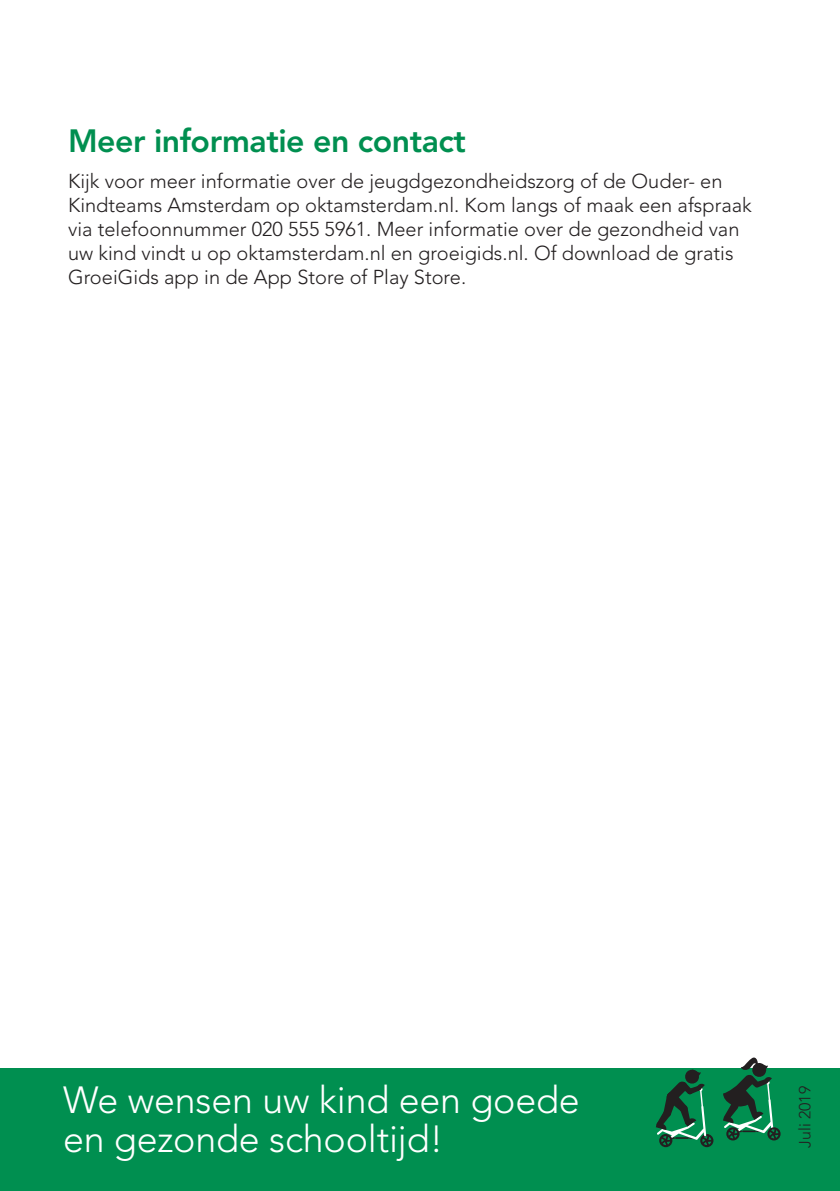
<style>
.page{position:relative;width:840px;height:1191px;background:#fff}
.page>*{position:absolute;margin:0;border:0;box-sizing:border-box;transform-origin:0 0}
.Tussenkopje_klein{font:300 37.6px/39.2px "Avenir";letter-spacing:-.005em;color:#fff}
.Tussenkopje{font:800 32px "Avenir";letter-spacing:-.015em;color:#008f50}
.plat{font:300 20px/24px "Avenir";color:#231f20}
.plat-2{font:300 16px "Avenir";color:#231f20}
</style>
<div class="page">
<div style="left:0;top:1068px;width:839px;height:123px;background:#008f50"></div>
<svg style="left:656px;top:1069px;width:57px;height:78px"></svg>
<svg style="left:723px;top:1057px;width:57px;height:83px"></svg>
<p class="Tussenkopje" style="left:68px;top:122px;width:399px">Meer informatie en contact</p>
<p class="plat" style="left:68px;top:169px;width:684px">Kijk voor meer informatie over de jeugdgezondheidszorg of de Ouder- en Kindteams Amsterdam op oktamsterdam.nl. Kom langs of maak een afspraak via telefoonnummer 020 555 5961. Meer informatie over de gezondheid van uw kind vindt u op oktamsterdam.nl en groeigids.nl. Of download de gratis GroeiGids app in de App Store of Play Store.</p>
<p class="Tussenkopje_klein" style="left:63px;top:1080px;width:518px">We wensen uw kind een goede en gezonde schooltijd!</p>
<p class="plat-2" style="left:795px;top:1147px;width:63px;rotate:-90deg">Juli 2019</p>
</div>
